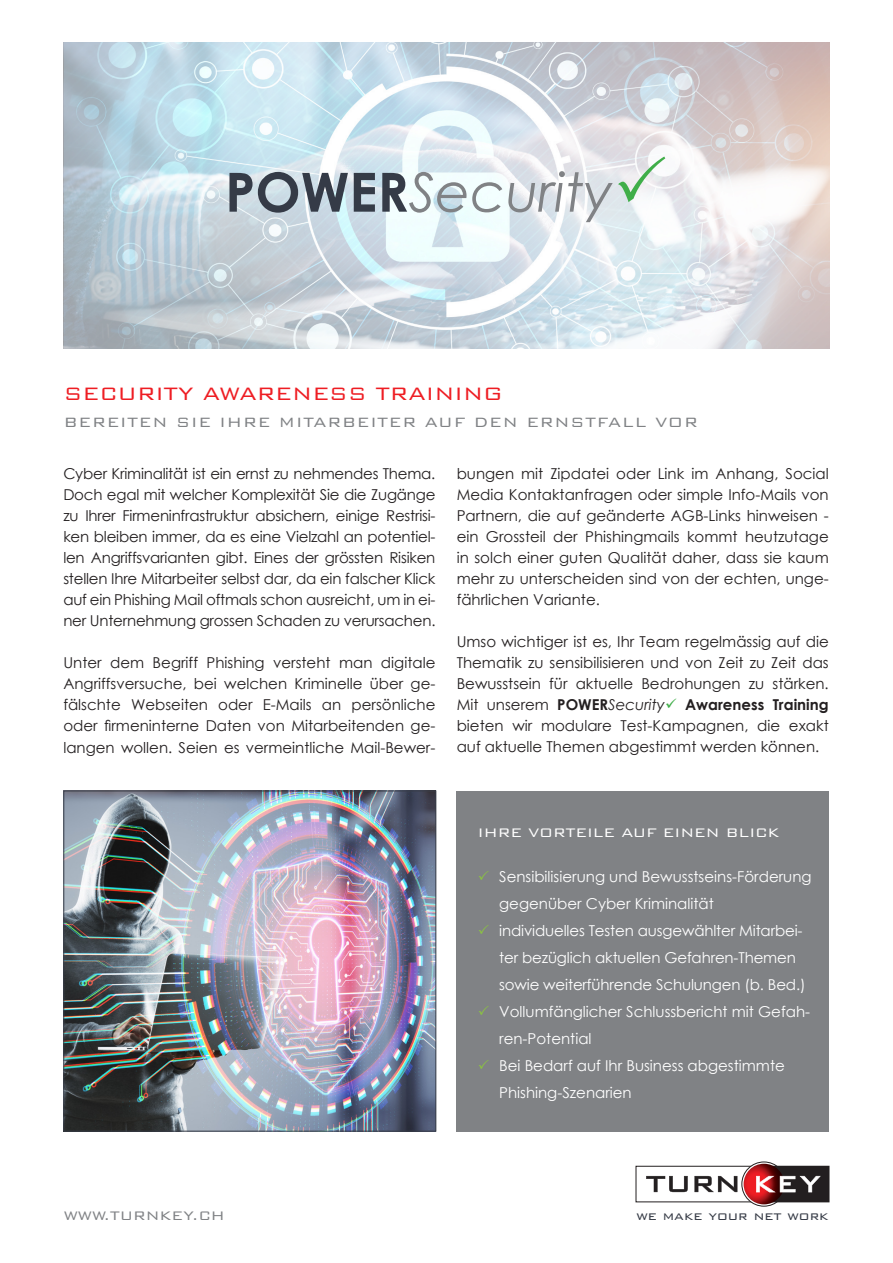
<style>
.page{position:relative;width:893px;height:1263px;background:#fff}
.page>*{position:absolute;margin:0;border:0;box-sizing:border-box;transform-origin:0 0}
.t1{font:italic 54px "Century Gothic";color:#808285}
.t2{font:300 24px "Bank Gothic BT";color:#ee1d23}
.t3{font:300 18px "Bank Gothic BT";letter-spacing:.05em;color:#808285}
.t4{font:300 16.5px "Bank Gothic BT";color:#fff}
.t5{font:300 16.5px "Bank Gothic BT";color:#808285}
.t6{font:300 15.6px "Bank Gothic BT";color:#373c47}
.t7{font:15px/21px "Century Gothic";color:#231f20;text-align:justify}
.t8{font:15px/27px "Century Gothic";color:#fff}
.s1{font-weight:700;font-style:normal;color:#353b47}
.s2{font-weight:700}
.s3{font-style:italic}
.s4{color:#40ae49}
.s5{color:#8bc63e}
</style>
<div class="page">
<img style="left:64px;top:43px;width:765px;height:306px">
<div style="left:636px;top:1166px;width:117px;height:36px;background:#fff;border:1px solid #231f20"></div>
<svg style="left:742px;top:1162px;width:44px;height:44px"></svg>
<div style="left:742px;top:1162px;width:44px;height:44px;border:1px solid #231f20;border-radius:50%"></div>
<div style="left:764px;top:1166px;width:65px;height:36px;background:#231f20"></div>
<svg style="left:744px;top:1164px;width:40px;height:40px"></svg>
<svg style="left:646px;top:1176px;width:42px;height:16px"></svg>
<svg style="left:694px;top:1176px;width:43px;height:16px"></svg>
<svg style="left:756px;top:1176px;width:65px;height:16px"></svg>
<div style="left:457px;top:791px;width:372px;height:340px;background:#808285"></div>
<img style="left:65px;top:792px;width:369px;height:337px">
<div style="left:63px;top:790px;width:373px;height:341px;border:1px solid #373c47"></div>
<svg style="left:618px;top:156px;width:47px;height:46px"></svg>
<h1 class="t1" style="left:225px;top:154px;width:389px"><span class="s1">POWER</span>Security</h1>
<h2 class="t2" style="left:64px;top:381px;width:440px">SECURITY AWARENESS TRAINING</h2>
<p class="t3" style="left:64px;top:413px;width:635px">BEREITEN SIE IHRE MITARBEITER AUF DEN ERNSTFALL VOR</p>
<p class="t7" style="left:63px;top:463px;width:374px">Cyber Kriminalität ist ein ernst zu nehmendes Thema.<br>Doch egal mit welcher Komplexität Sie die Zugänge zu Ihrer Firmeninfrastruktur absichern, einige Restrisi&shy;ken bleiben immer, da es eine Vielzahl an potentiel&shy;len Angriffsvarianten gibt. Eines der grössten Risiken stellen Ihre Mitarbeiter selbst dar, da ein falscher Klick auf ein Phishing Mail oftmals schon ausreicht, um in ei&shy;ner Unternehmung grossen Schaden zu verursachen.</p>
<p class="t7" style="left:63px;top:652px;width:374px">Unter dem Begriff Phishing versteht man digitale Angriffsversuche, bei welchen Kriminelle über ge&shy;fälschte Webseiten oder E-Mails an persönliche oder firmeninterne Daten von Mitarbeitenden ge&shy;langen wollen. Seien es vermeintliche Mail-Bewer-</p>
<p class="t7" style="left:457px;top:463px;width:374px">bungen mit Zipdatei oder Link im Anhang, Social Media Kontaktanfragen oder simple Info-Mails von Partnern, die auf geänderte AGB-Links hinweisen - ein Grossteil der Phishingmails kommt heutzutage in solch einer guten Qualität daher, dass sie kaum mehr zu unterscheiden sind von der echten, unge&shy;fährlichen Variante.</p>
<p class="t7" style="left:457px;top:631px;width:374px">Umso wichtiger ist es, Ihr Team regelmässig auf die Thematik zu sensibilisieren und von Zeit zu Zeit das Bewusstsein für aktuelle Bedrohungen zu stärken.<br>Mit unserem <span class="s2">POWER</span><span class="s3">Security</span><span class="s4">✓</span> <span class="s2">Awareness Training </span>bieten wir modulare Test-Kampagnen, die exakt auf aktuelle Themen abgestimmt werden können.</p>
<p class="t4" style="left:478px;top:823px;width:303px">IHRE VORTEILE AUF EINEN BLICK</p>
<p class="t8" style="left:499px;top:863px;width:314px;text-indent:-21px"><span class="s5">✓</span> Sensibilisierung und Bewusstseins-Förderung gegenüber Cyber Kriminalität</p>
<p class="t8" style="left:499px;top:917px;width:308px;text-indent:-21px"><span class="s5">✓</span> individuelles Testen ausgewählter Mitarbei&shy;ter bezüglich aktuellen Gefahren-Themen sowie weiterführende Schulungen (b. Bed.)</p>
<p class="t8" style="left:499px;top:998px;width:312px;text-indent:-21px"><span class="s5">✓</span> Vollumfänglicher Schlussbericht mit Gefah&shy;ren-Potential</p>
<p class="t8" style="left:499px;top:1052px;width:287px;text-indent:-21px"><span class="s5">✓</span> Bei Bedarf auf Ihr Business abgestimmte<br>Phishing-Szenarien</p>
<p class="t5" style="left:64px;top:1207px;width:162px">WWW.TURNKEY.CH</p>
<p class="t6" style="left:636px;top:1207px;width:194px">we make your net work</p>
</div>
